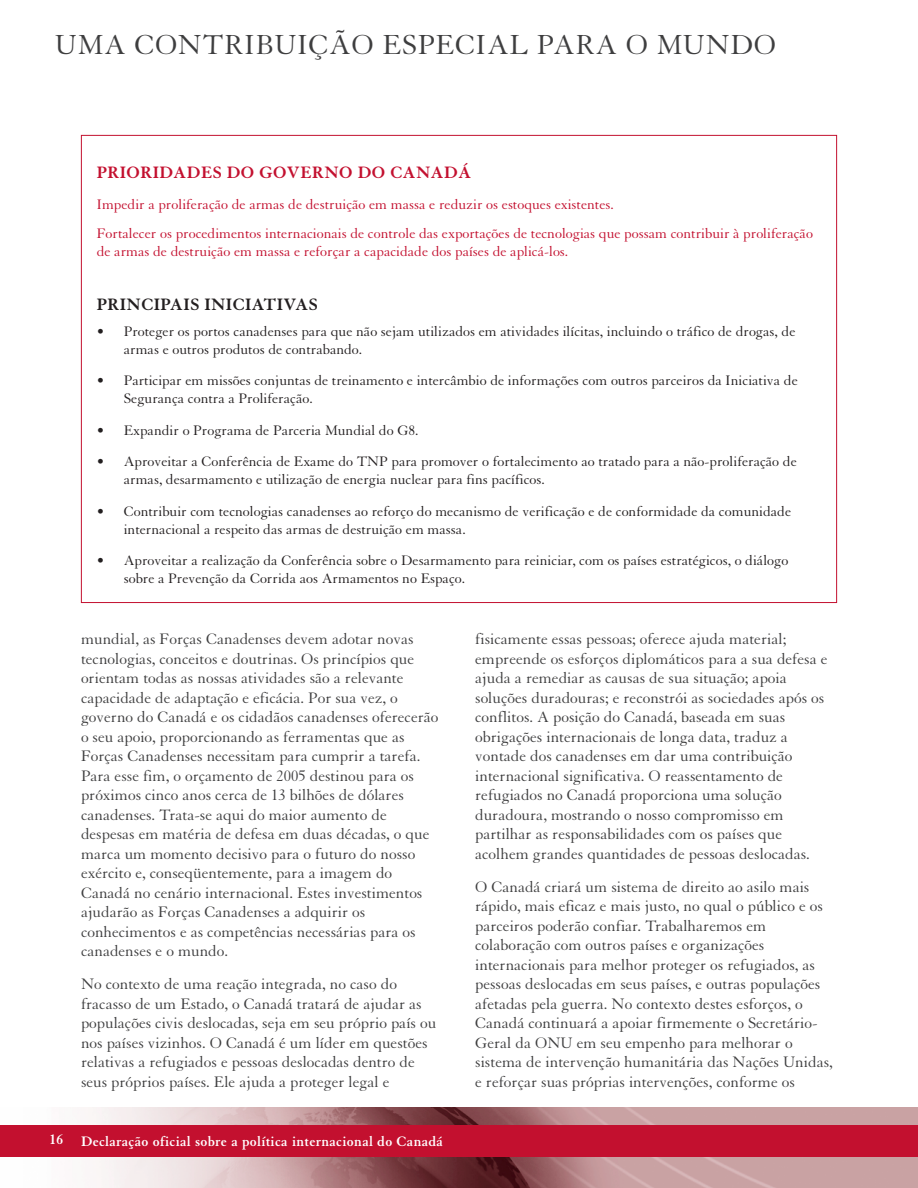
<style>
.page{position:relative;width:918px;height:1188px;background:#fff}
.page>*{position:absolute;margin:0;border:0;box-sizing:border-box;transform-origin:0 0}
.t1{font:30px "Granjon";letter-spacing:.02em;color:#3e3e3f}
.t2{font:700 18px "Granjon";letter-spacing:.02em;color:#c3102f}
.t3{font:700 18px "Granjon";letter-spacing:.02em;color:#231f20}
.t4{font:16.5px/19.5px "Granjon";color:#3e3e3f}
.t5{font:15px/18px "Granjon";color:#231f20}
.t6{font:15px/28.8px "Granjon";color:#c3102f}
.t7{font:700 15px "Granjon";letter-spacing:.02em;color:#fff}
</style>
<div class="page">
<img style="left:0;top:1107px;width:918px;height:81px">
<div style="left:0;top:1125px;width:918px;height:31px;background:#c3102f"></div>
<h1 class="t1" style="left:55px;top:34px;width:723px">UMA CONTRIBUIÇÃO ESPECIAL PARA O MUNDO</h1>
<p class="t2" style="left:97px;top:166px;width:376px">PRIORIDADES DO GOVERNO DO CANADÁ</p>
<p class="t6" style="left:97px;top:192px;width:718px">Impedir a proliferação de armas de destruição em massa e reduzir os estoques existentes.<br>Fortalecer os procedimentos internacionais de controle das exportações de tecnologias que possam contribuir à proliferação</p>
<p class="t6" style="left:97px;top:239px;width:473px">de armas de destruição em massa e reforçar a capacidade dos países de aplicá-los.</p>
<p class="t3" style="left:97px;top:297px;width:223px">PRINCIPAIS INICIATIVAS</p>
<p class="t5" style="left:124px;top:323px;width:673px;text-indent:-27px">• Proteger os portos canadenses para que não sejam utilizados em atividades ilícitas, incluindo o tráfico de drogas, de armas e outros produtos de contrabando.</p>
<p class="t5" style="left:124px;top:373px;width:676px;text-indent:-27px">• Participar em missões conjuntas de treinamento e intercâmbio de informações com outros parceiros da Iniciativa de<br>Segurança contra a Proliferação.</p>
<p class="t5" style="left:97px;top:422px;width:323px">• Expandir o Programa de Parceria Mundial do G8.</p>
<p class="t5" style="left:124px;top:454px;width:675px;text-indent:-27px">• Aproveitar a Conferência de Exame do TNP para promover o fortalecimento ao tratado para a não-proliferação de armas, desarmamento e utilização de energia nuclear para fins pacíficos.</p>
<p class="t5" style="left:124px;top:503px;width:669px;text-indent:-27px">• Contribuir com tecnologias canadenses ao reforço do mecanismo de verificação e de conformidade da comunidade internacional a respeito das armas de destruição em massa.</p>
<p class="t5" style="left:124px;top:553px;width:666px;text-indent:-27px">• Aproveitar a realização da Conferência sobre o Desarmamento para reiniciar, com os países estratégicos, o diálogo sobre a Prevenção da Corrida aos Armamentos no Espaço.</p>
<p class="t4" style="left:81px;top:631px;width:359px">mundial, as Forças Canadenses devem adotar novas tecnologias, conceitos e doutrinas. Os princípios que orientam todas as nossas atividades são a relevante capacidade de adaptação e eficácia. Por sua vez, o governo do Canadá e os cidadãos canadenses oferecerão o seu apoio, proporcionando as ferramentas que as Forças Canadenses necessitam para cumprir a tarefa.<br>Para esse fim, o orçamento de 2005 destinou para os próximos cinco anos cerca de 13 bilhões de dólares canadenses. Trata-se aqui do maior aumento de despesas em matéria de defesa em duas décadas, o que marca um momento decisivo para o futuro do nosso exército e, conseqüentemente, para a imagem do Canadá no cenário internacional. Estes investimentos ajudarão as Forças Canadenses a adquirir os conhecimentos e as competências necessárias para os canadenses e o mundo.</p>
<p class="t4" style="left:81px;top:976px;width:357px">No contexto de uma reação integrada, no caso do fracasso de um Estado, o Canadá tratará de ajudar as populações civis deslocadas, seja em seu próprio país ou nos países vizinhos. O Canadá é um líder em questões relativas a refugiados e pessoas deslocadas dentro de seus próprios países. Ele ajuda a proteger legal e</p>
<p class="t7" style="left:49px;top:1135px;width:395px">16 Declaração oficial sobre a política internacional do Canadá</p>
<p class="t4" style="left:475px;top:631px;width:354px">fisicamente essas pessoas; oferece ajuda material; empreende os esforços diplomáticos para a sua defesa e ajuda a remediar as causas de sua situação; apoia soluções duradouras; e reconstrói as sociedades após os conflitos. A posição do Canadá, baseada em suas obrigações internacionais de longa data, traduz a vontade dos canadenses em dar uma contribuição internacional significativa. O reassentamento de refugiados no Canadá proporciona uma solução duradoura, mostrando o nosso compromisso em partilhar as responsabilidades com os países que acolhem grandes quantidades de pessoas deslocadas.</p>
<p class="t4" style="left:475px;top:878px;width:359px">O Canadá criará um sistema de direito ao asilo mais rápido, mais eficaz e mais justo, no qual o público e os parceiros poderão confiar. Trabalharemos em colaboração com outros países e organizações internacionais para melhor proteger os refugiados, as pessoas deslocadas em seus países, e outras populações afetadas pela guerra. No contexto destes esforços, o Canadá continuará a apoiar firmemente o Secretário-Geral da ONU em seu empenho para melhorar o sistema de intervenção humanitária das Nações Unidas, e reforçar suas próprias intervenções, conforme os</p>
</div>
